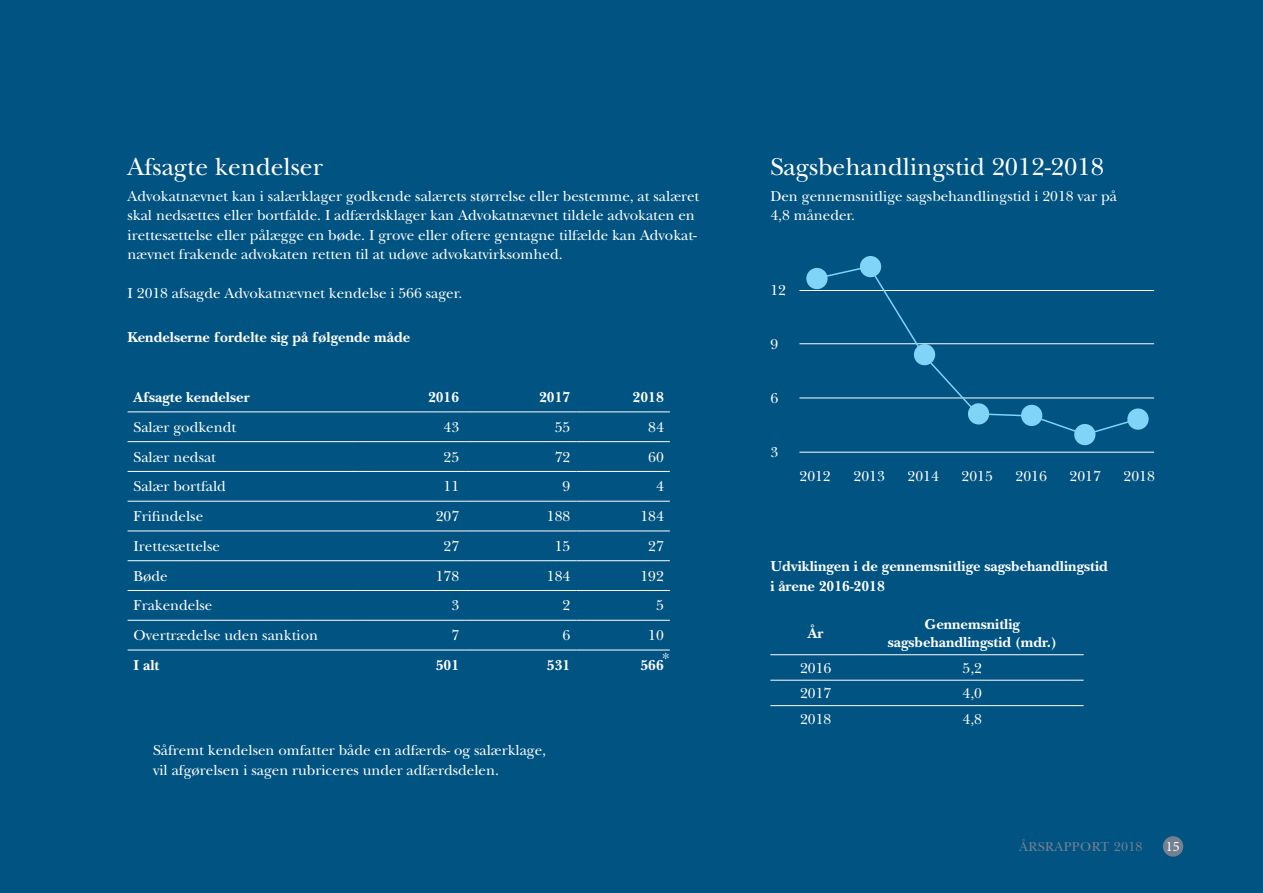
<style>
.page{position:relative;width:1263px;height:893px;background:#015382}
.page>*{position:absolute;margin:0;border:0;box-sizing:border-box;transform-origin:0 0}
.t1{font:25.5px "New Baskerville Std";color:#fff}
.t2{font:15px/19.5px "New Baskerville Std";color:#fff}
.t3{font:700 15px/19.5px "New Baskerville Std";color:#fff}
.t4{font:14.4px "Minion Pro";color:#fff}
.t5{font:13.5px "New Baskerville Std";letter-spacing:.03em;color:#748090}
</style>
<div class="page">
<hr style="left:770px;top:654px;width:91px;height:1px;background:#fff">
<hr style="left:861px;top:654px;width:222px;height:1px;background:#fff">
<hr style="left:770px;top:680px;width:91px;height:1px;background:#fff">
<hr style="left:861px;top:680px;width:222px;height:1px;background:#fff">
<hr style="left:770px;top:705px;width:91px;height:1px;background:#fff">
<hr style="left:861px;top:705px;width:222px;height:1px;background:#fff">
<hr style="left:128px;top:411px;width:231px;height:1px;background:#fff">
<hr style="left:359px;top:411px;width:106px;height:1px;background:#fff">
<hr style="left:465px;top:411px;width:111px;height:1px;background:#fff">
<hr style="left:576px;top:411px;width:94px;height:1px;background:#fff">
<hr style="left:128px;top:441px;width:231px;height:1px;background:#fff">
<hr style="left:359px;top:441px;width:106px;height:1px;background:#fff">
<hr style="left:465px;top:441px;width:111px;height:1px;background:#fff">
<hr style="left:576px;top:441px;width:94px;height:1px;background:#fff">
<hr style="left:128px;top:471px;width:231px;height:1px;background:#fff">
<hr style="left:359px;top:471px;width:106px;height:1px;background:#fff">
<hr style="left:465px;top:471px;width:111px;height:1px;background:#fff">
<hr style="left:576px;top:471px;width:94px;height:1px;background:#fff">
<hr style="left:128px;top:501px;width:231px;height:1px;background:#fff">
<hr style="left:359px;top:501px;width:106px;height:1px;background:#fff">
<hr style="left:465px;top:501px;width:111px;height:1px;background:#fff">
<hr style="left:576px;top:501px;width:94px;height:1px;background:#fff">
<hr style="left:128px;top:531px;width:231px;height:1px;background:#fff">
<hr style="left:359px;top:531px;width:106px;height:1px;background:#fff">
<hr style="left:465px;top:531px;width:111px;height:1px;background:#fff">
<hr style="left:576px;top:531px;width:94px;height:1px;background:#fff">
<hr style="left:128px;top:560px;width:231px;height:1px;background:#fff">
<hr style="left:359px;top:560px;width:106px;height:1px;background:#fff">
<hr style="left:465px;top:560px;width:111px;height:1px;background:#fff">
<hr style="left:576px;top:560px;width:94px;height:1px;background:#fff">
<hr style="left:128px;top:590px;width:231px;height:1px;background:#fff">
<hr style="left:359px;top:590px;width:106px;height:1px;background:#fff">
<hr style="left:465px;top:590px;width:111px;height:1px;background:#fff">
<hr style="left:576px;top:590px;width:94px;height:1px;background:#fff">
<hr style="left:128px;top:620px;width:231px;height:1px;background:#fff">
<hr style="left:359px;top:620px;width:106px;height:1px;background:#fff">
<hr style="left:465px;top:620px;width:111px;height:1px;background:#fff">
<hr style="left:576px;top:620px;width:94px;height:1px;background:#fff">
<hr style="left:128px;top:650px;width:231px;height:1px;background:#fff">
<hr style="left:359px;top:650px;width:106px;height:1px;background:#fff">
<hr style="left:465px;top:650px;width:111px;height:1px;background:#fff">
<hr style="left:576px;top:650px;width:94px;height:1px;background:#fff">
<hr style="left:799px;top:398px;width:355px;height:1px;background:#fff">
<hr style="left:799px;top:452px;width:355px;height:1px;background:#fff">
<hr style="left:799px;top:343px;width:355px;height:1px;background:#fff">
<hr style="left:799px;top:290px;width:355px;height:1px;background:#fff">
<div style="left:806px;top:268px;width:21px;height:21px;background:#80d4f7;border-radius:50%"></div>
<div style="left:860px;top:256px;width:21px;height:21px;background:#80d4f7;border-radius:50%"></div>
<svg style="left:814px;top:265px;width:273px;height:167px"></svg>
<div style="left:1074px;top:424px;width:21px;height:21px;background:#80d4f7;border-radius:50%"></div>
<div style="left:1127px;top:408px;width:22px;height:22px;background:#80d4f7;border-radius:50%"></div>
<svg style="left:1083px;top:417px;width:57px;height:19px"></svg>
<div style="left:1163px;top:836px;width:20px;height:21px;background:#748090;border-radius:50%"></div>
<h1 class="t1" style="left:128px;top:152px;width:197px">Afsagte kendelser</h1>
<p class="t2" style="left:128px;top:186px;width:573px">Advokatnævnet kan i salærklager godkende salærets størrelse eller bestemme, at salæret skal nedsættes eller bortfalde. I adfærdsklager kan Advokatnævnet tildele advokaten en irettesættelse eller pålægge en bøde. I grove eller oftere gentagne tilfælde kan Advokat&shy;nævnet frakende advokaten retten til at udøve advokatvirksomhed.</p>
<p class="t2" style="left:128px;top:284px;width:336px">I 2018 afsagde Advokatnævnet kendelse i 566 sager.</p>
<p class="t3" style="left:128px;top:327px;width:284px">Kendelserne fordelte sig på følgende måde</p>
<p class="t3" style="left:134px;top:388px;width:118px">Afsagte kendelser</p>
<p class="t3" style="left:428px;top:388px;width:33px">2016</p>
<p class="t3" style="left:539px;top:388px;width:33px">2017</p>
<p class="t3" style="left:633px;top:388px;width:33px">2018</p>
<p class="t2" style="left:134px;top:417px;width:104px">Salær godkendt</p>
<p class="t2" style="left:444px;top:417px;width:17px">43</p>
<p class="t2" style="left:555px;top:417px;width:17px">55</p>
<p class="t2" style="left:648px;top:417px;width:17px">84</p>
<p class="t2" style="left:134px;top:447px;width:84px">Salær nedsat</p>
<p class="t2" style="left:444px;top:447px;width:17px">25</p>
<p class="t2" style="left:555px;top:447px;width:17px">72</p>
<p class="t2" style="left:648px;top:447px;width:17px">60</p>
<p class="t2" style="left:134px;top:477px;width:94px">Salær bortfald</p>
<p class="t2" style="left:444px;top:477px;width:17px">11</p>
<p class="t2" style="left:562px;top:477px;width:9px">9</p>
<p class="t2" style="left:656px;top:477px;width:9px">4</p>
<p class="t2" style="left:134px;top:507px;width:71px">Frifindelse</p>
<p class="t2" style="left:436px;top:507px;width:25px">207</p>
<p class="t2" style="left:547px;top:507px;width:25px">188</p>
<p class="t2" style="left:640px;top:507px;width:25px">184</p>
<p class="t2" style="left:134px;top:536px;width:88px">Irettesættelse</p>
<p class="t2" style="left:444px;top:536px;width:17px">27</p>
<p class="t2" style="left:555px;top:536px;width:17px">15</p>
<p class="t2" style="left:648px;top:536px;width:17px">27</p>
<p class="t2" style="left:134px;top:566px;width:36px">Bøde</p>
<p class="t2" style="left:436px;top:566px;width:25px">178</p>
<p class="t2" style="left:547px;top:566px;width:25px">184</p>
<p class="t2" style="left:640px;top:566px;width:25px">192</p>
<p class="t2" style="left:134px;top:596px;width:80px">Frakendelse</p>
<p class="t2" style="left:451px;top:596px;width:9px">3</p>
<p class="t2" style="left:562px;top:596px;width:9px">2</p>
<p class="t2" style="left:656px;top:596px;width:9px">5</p>
<p class="t2" style="left:134px;top:626px;width:186px">Overtrædelse uden sanktion</p>
<p class="t2" style="left:451px;top:626px;width:9px">7</p>
<p class="t2" style="left:562px;top:626px;width:9px">6</p>
<p class="t2" style="left:648px;top:626px;width:17px">10</p>
<p class="t3" style="left:134px;top:655px;width:27px">I alt</p>
<p class="t3" style="left:436px;top:655px;width:25px">501</p>
<p class="t3" style="left:547px;top:655px;width:25px">531</p>
<p class="t3" style="left:640px;top:655px;width:25px">566</p>
<p class="t2" style="left:662px;top:648px;width:9px">*</p>
<p class="t2" style="left:153px;top:741px;width:394px">Såfremt kendelsen omfatter både en adfærds- og salærklage, vil afgørelsen i sagen rubriceres under adfærdsdelen.</p>
<h1 class="t1" style="left:770px;top:152px;width:335px">Sagsbehandlingstid 2012-2018</h1>
<p class="t2" style="left:770px;top:186px;width:348px">Den gennemsnitlige sagsbehandlingstid i 2018 var på<br>4,8 måneder.</p>
<p class="t2" style="left:770px;top:281px;width:17px">12</p>
<p class="t2" style="left:770px;top:335px;width:9px">9</p>
<p class="t2" style="left:770px;top:389px;width:9px">6</p>
<p class="t2" style="left:770px;top:443px;width:9px">3</p>
<p class="t2" style="left:799px;top:466px;width:33px">2012</p>
<p class="t2" style="left:853px;top:466px;width:33px">2013</p>
<p class="t2" style="left:907px;top:466px;width:33px">2014</p>
<p class="t2" style="left:961px;top:466px;width:33px">2015</p>
<p class="t2" style="left:1015px;top:466px;width:33px">2016</p>
<p class="t2" style="left:1069px;top:466px;width:33px">2017</p>
<p class="t2" style="left:1123px;top:466px;width:33px">2018</p>
<p class="t3" style="left:770px;top:557px;width:339px">Udviklingen i de gennemsnitlige sagsbehandlingstid i årene 2016-2018</p>
<p class="t3" style="left:808px;top:624px;width:17px">År</p>
<p class="t3" style="left:888px;top:615px;width:170px;line-height:18px;text-align:center">Gennemsnitlig sagsbehandlingstid (mdr.)</p>
<p class="t2" style="left:800px;top:658px;width:33px">2016</p>
<p class="t2" style="left:962px;top:658px;width:21px">5,2</p>
<p class="t2" style="left:800px;top:683px;width:33px">2017</p>
<p class="t2" style="left:962px;top:683px;width:21px">4,0</p>
<p class="t2" style="left:800px;top:709px;width:33px">2018</p>
<p class="t2" style="left:962px;top:709px;width:21px">4,8</p>
<p class="t5" style="left:1019px;top:839px;width:125px">ÅRSRAPPORT 2018</p>
<p class="t4" style="left:1166px;top:837px;width:15px">15</p>
</div>
